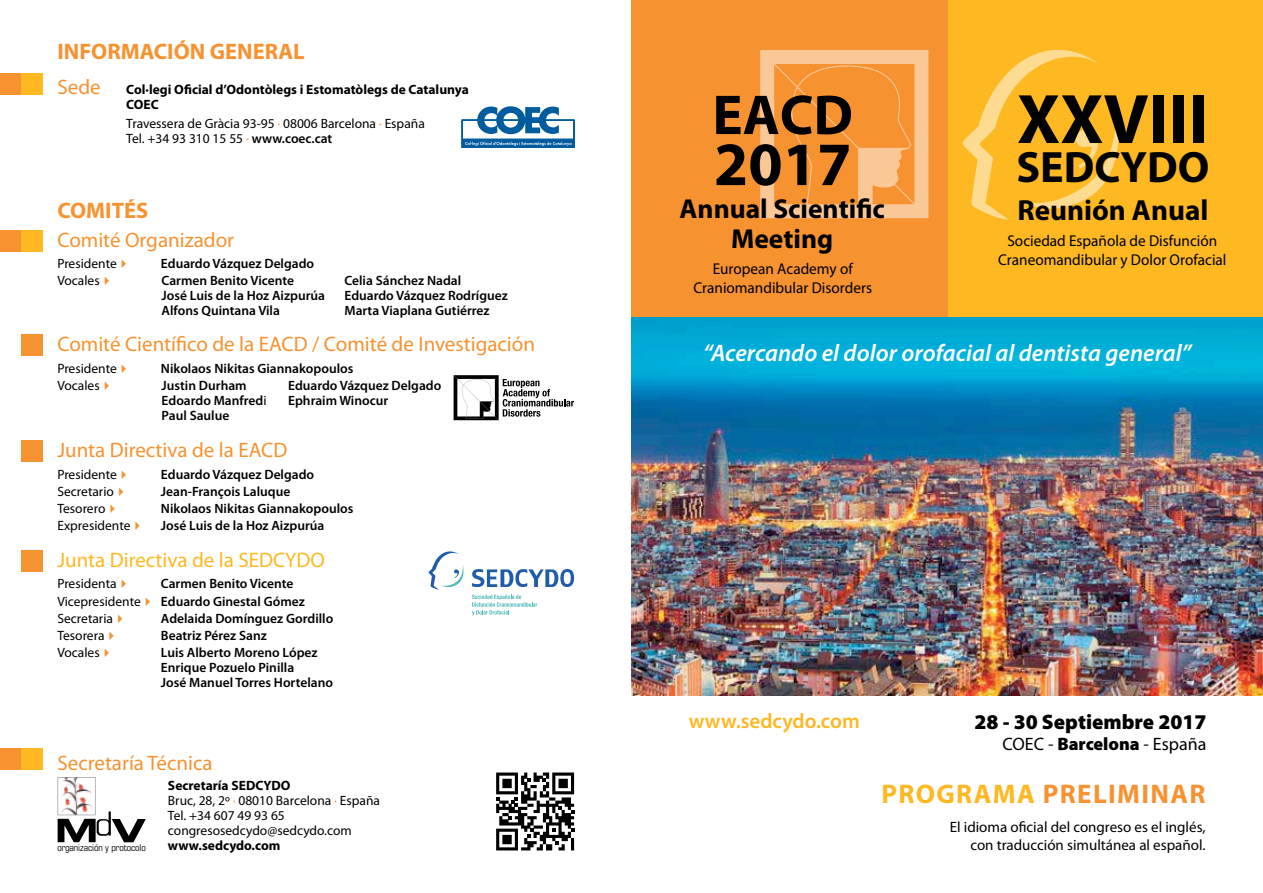
<style>
.page{position:relative;width:1263px;height:893px;background:#fff}
.page>*{position:absolute;margin:0;border:0;box-sizing:border-box;transform-origin:0 0}
.t1{font:700 70.65px "Myriad Pro";color:#000}
.t2{font:700 61.95px "Myriad Pro";color:#000}
.t3{font:700 56.7px "Myriad Pro";color:#000}
.t4{font:700 44.1px "Myriad Pro";color:#000}
.t5{font:700 29.1px "Myriad Pro";color:#000}
.t6{font:700 27.45px/29.8px "Myriad Pro";color:#000;text-align:center}
.t7{font:700 27px "Myriad Pro";letter-spacing:.05em;color:#f79231}
.t8{font:italic 600 24px "Myriad Pro";color:#fff}
.t9{font:700 22.5px "Myriad Pro";color:#f79231}
.t10{font:700 22.05px "Myriad Pro";letter-spacing:-.01em;color:#000}
.t11{font:21px "Myriad Pro";color:#f79231}
.t12{font:21px "Myriad Pro";color:#fdb822}
.t13{font:900 21px "Myriad Pro";color:#000}
.t14{font:600 21px "Myriad Pro";color:#fdb822}
.t15{font:18px "Myriad Pro";color:#000}
.t16{font:17.25px "Myriad Pro";color:#000}
.t17{font:15.75px/18.9px "Myriad Pro";color:#000;text-align:center}
.t18{font:15px/18px "Myriad Pro";color:#000;text-align:right}
.t19{font:600 13.5px/15px "Myriad Pro";color:#000}
.t20{font:13.5px/15px "Myriad Pro";color:#000}
.t21{font:700 13.5px/15px "Myriad Pro";color:#000}
.t22{font:condensed 9.6px "Eurostile";letter-spacing:-.01em;color:#000}
.s1{color:#f79231}
.s2{font-weight:600}
.s3{font-weight:400}
.s4{font-weight:700}
.s5{font-weight:900}
.s6{color:#fdb822}
</style>
<div class="page">
<div style="left:948px;top:0;width:315px;height:394px;background:#fdb822"></div>
<div style="left:631px;top:0;width:317px;height:394px;background:#f79231"></div>
<img style="left:631px;top:317px;width:632px;height:378px">
<svg style="left:963px;top:50px;width:155px;height:170px"></svg>
<svg style="left:760px;top:50px;width:168px;height:168px"></svg>
<svg style="left:496px;top:772px;width:78px;height:78px"></svg>
<svg style="left:57px;top:777px;width:89px;height:65px"></svg>
<div style="left:0;top:748px;width:21px;height:22px;background:#f79231"></div>
<div style="left:21px;top:748px;width:22px;height:22px;background:#fdb822"></div>
<div style="left:0;top:73px;width:21px;height:21px;background:#f79231"></div>
<div style="left:21px;top:73px;width:22px;height:21px;background:#fdb822"></div>
<svg style="left:462px;top:106px;width:112px;height:42px"></svg>
<div style="left:21px;top:441px;width:22px;height:21px;background:#f79231"></div>
<div style="left:0;top:231px;width:21px;height:21px;background:#f79231"></div>
<div style="left:21px;top:231px;width:22px;height:21px;background:#fdb822"></div>
<div style="left:21px;top:550px;width:22px;height:22px;background:#f79231"></div>
<svg style="left:472px;top:569px;width:102px;height:18px"></svg>
<svg style="left:472px;top:594px;width:65px;height:21px"></svg>
<svg style="left:429px;top:551px;width:35px;height:39px"></svg>
<div style="left:21px;top:335px;width:22px;height:21px;background:#f79231"></div>
<svg style="left:454px;top:375px;width:120px;height:45px"></svg>
<h3 class="t9" style="left:57px;top:39px;width:249px">INFORMACIÓN GENERAL</h3>
<h3 class="t11" style="left:57px;top:76px;width:45px">Sede</h3>
<p class="t21" style="left:126px;top:82px;width:344px">Col·legi Oficial d’Odontòlegs i Estomatòlegs de Catalunya<br>COEC</p>
<p class="t20" style="left:126px;top:116px;width:300px">Travessera de Gràcia 93-95 <span class="s1">·</span> 08006 Barcelona <span class="s1">·</span> España<br>Tel. +34 93 310 15 55 <span class="s1">·</span> <span class="s2">www.coec.cat</span></p>
<h3 class="t9" style="left:57px;top:198px;width:92px">COMITÉS</h3>
<h3 class="t11" style="left:57px;top:228px;width:178px">Comité Organizador</h3>
<p class="t20" style="left:57px;top:256px;width:74px">Presidente<span class="s1">✔</span></p>
<p class="t19" style="left:161px;top:256px;width:155px">Eduardo Vázquez Delgado</p>
<p class="t20" style="left:57px;top:273px;width:57px">Vocales<span class="s1">✔</span></p>
<p class="t19" style="left:344px;top:273px;width:165px">Celia Sánchez Nadal<br>Eduardo Vázquez Rodríguez<br>Marta Viaplana Gutiérrez</p>
<h3 class="t11" style="left:57px;top:333px;width:479px">Comité Científico de la EACD / Comité de Investigación</h3>
<p class="t20" style="left:57px;top:361px;width:74px">Presidente<span class="s1">✔</span></p>
<p class="t19" style="left:161px;top:361px;width:194px">Nikolaos Nikitas Giannakopoulos</p>
<p class="t20" style="left:57px;top:378px;width:57px">Vocales<span class="s1">✔</span></p>
<p class="t19" style="left:162px;top:378px;width:106px">Justin Durham<br>Edoardo Manfred<span class="s3">i<br></span>Paul Saulue</p>
<p class="t19" style="left:288px;top:378px;width:155px">Eduardo Vázquez Delgado<br>Ephraim Winocur</p>
<p class="t19" style="left:162px;top:273px;width:165px">Carmen Benito Vicente<br>José Luis de la Hoz Aizpurúa<br>Alfons Quintana Vila</p>
<h3 class="t11" style="left:57px;top:439px;width:232px">Junta Directiva de la EACD</h3>
<p class="t20" style="left:57px;top:467px;width:74px">Presidente<span class="s1">✔</span></p>
<p class="t19" style="left:161px;top:467px;width:155px">Eduardo Vázquez Delgado</p>
<p class="t20" style="left:57px;top:484px;width:72px">Secretario<span class="s1">✔</span></p>
<p class="t19" style="left:161px;top:484px;width:131px">Jean-François Laluque</p>
<p class="t20" style="left:57px;top:501px;width:63px">Tesorero<span class="s1">✔</span></p>
<p class="t19" style="left:161px;top:501px;width:194px">Nikolaos Nikitas Giannakopoulos</p>
<p class="t20" style="left:57px;top:518px;width:88px">Expresidente<span class="s1">✔</span></p>
<p class="t19" style="left:161px;top:518px;width:165px">José Luis de la Hoz Aizpurúa</p>
<h3 class="t12" style="left:57px;top:549px;width:269px">Junta Directiva de la SEDCYDO</h3>
<p class="t20" style="left:57px;top:577px;width:74px">Presidenta<span class="s1">✔</span></p>
<p class="t19" style="left:57px;top:576px;width:249px;line-height:17.1px;text-indent:104px">Carmen Benito Vicente<br><span class="s3">Vicepresidente</span><span class="s1">✔</span> Eduardo Ginestal Gómez<br><span class="s3">Secretaria</span><span class="s1">✔</span></p>
<p class="t19" style="left:161px;top:611px;width:174px">Adelaida Domínguez Gordillo</p>
<p class="t20" style="left:57px;top:628px;width:62px">Tesorera<span class="s1">✔</span></p>
<p class="t19" style="left:161px;top:628px;width:107px">Beatriz Pérez Sanz</p>
<p class="t20" style="left:57px;top:645px;width:57px">Vocales<span class="s1">✔</span></p>
<p class="t19" style="left:161px;top:645px;width:174px">Luis Alberto Moreno López<br>Enrique Pozuelo Pinilla<br>José Manuel Torres Hortelano</p>
<h3 class="t11" style="left:57px;top:751px;width:157px">Secretaría Técnica</h3>
<p class="t22" style="left:57px;top:841px;width:90px">organización y protocolo</p>
<p class="t20" style="left:168px;top:779px;width:214px"><span class="s4">Secretaría SEDCYDO<br></span>Bruc, 28, 2º <span class="s1">·</span> 08010 Barcelona <span class="s1">·</span> España<br>Tel. +34 607 49 93 65 congresosedcydo@sedcydo.com</p>
<p class="t21" style="left:168px;top:839px;width:114px">www.sedcydo.com</p>
<h3 class="t3" style="left:712px;top:83px;width:142px">EACD</h3>
<h2 class="t2" style="left:714px;top:129px;width:139px">2017</h2>
<h3 class="t6" style="left:679px;top:195px;width:207px">Annual Scientific<br>Meeting</h3>
<p class="t17" style="left:693px;top:259px;width:180px">European Academy of<br>Craniomandibular Disorders</p>
<h1 class="t1" style="left:1017px;top:80px;width:193px">XXVIII</h1>
<h3 class="t4" style="left:1016px;top:143px;width:195px">SEDCYDO</h3>
<h3 class="t5" style="left:1017px;top:194px;width:192px">Reunión Anual</h3>
<p class="t17" style="left:998px;top:232px;width:230px">Sociedad Española de Disfunción<br>Craneomandibular y Dolor Orofacial</p>
<h3 class="t8" style="left:703px;top:340px;width:490px">“Acercando el dolor orofacial al dentista general”</h3>
<h3 class="t14" style="left:689px;top:710px;width:172px">www.sedcydo.com</h3>
<h3 class="t13" style="left:974px;top:710px;width:234px">28 - 30 Septiembre 2017</h3>
<h3 class="t15" style="left:1002px;top:734px;width:206px">COEC - <span class="s5">Barcelona</span> - España</h3>
<h3 class="t10" style="left:949px;top:717px;width:241px">28<sup>th</sup> - 30<sup>th</sup> September 2017</h3>
<p class="t16" style="left:1004px;top:743px;width:185px">COEC – <span class="s4">Barcelona</span> – Spain</p>
<h3 class="t7" style="left:881px;top:778px;width:326px"><span class="s6">PROGRAMA</span> PRELIMINAR</h3>
<p class="t18" style="left:950px;top:818px;width:257px">El idioma oficial del congreso es el inglés, con traducción simultánea al español.</p>
</div>
